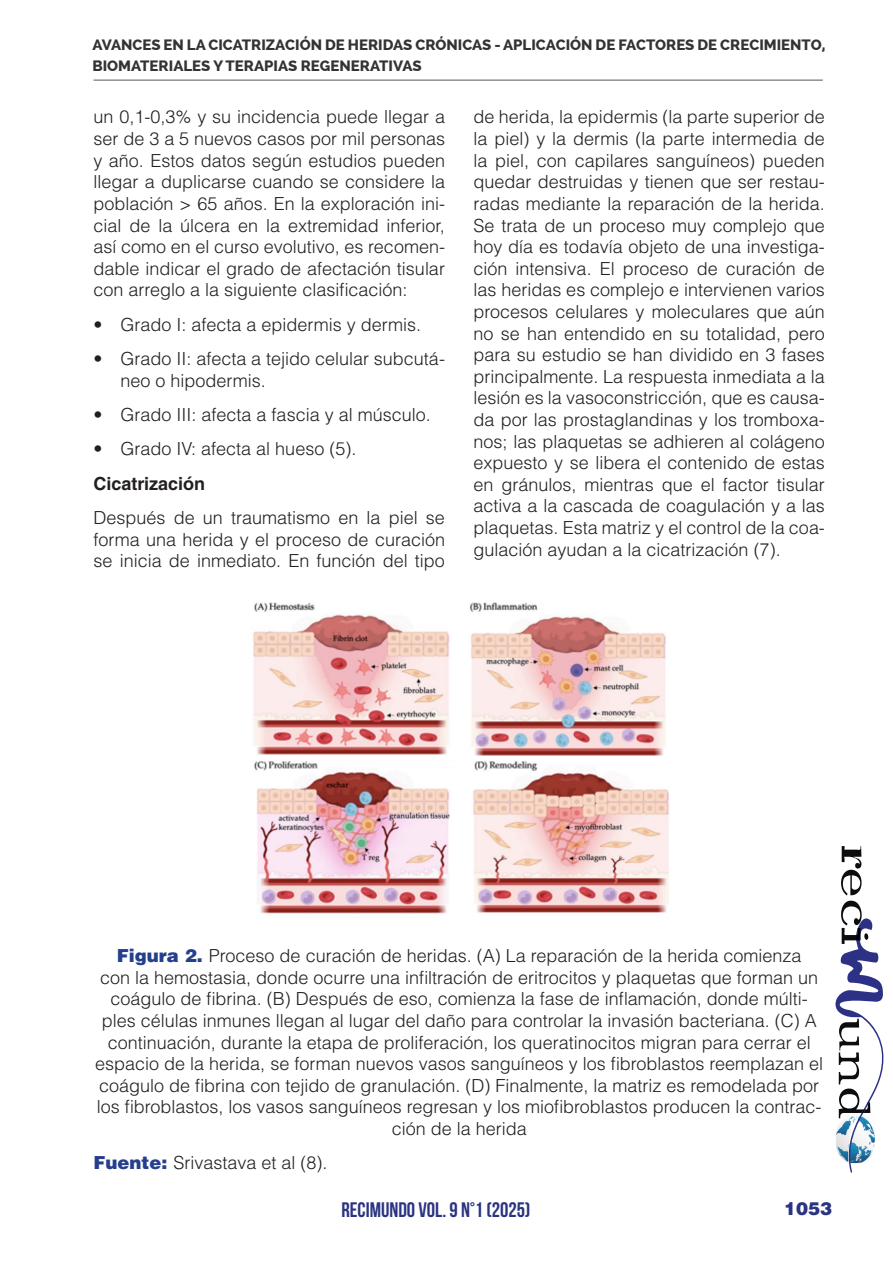
<style>
.page{position:relative;width:893px;height:1263px;background:#fff}
.page>*{position:absolute;margin:0;border:0;box-sizing:border-box;transform-origin:0 0}
.t1{font:700 21px "Bebas Neue";color:#2b3481}
.t2{font:300 18px/21.6px "Helvetica LT Std";color:#231f20;text-align:justify}
.t3{font:700 18px "Helvetica LT Std";color:#231f20}
.t4{font:900 18px "Helvetica LT Std";color:#2b3481}
.t5{font:800 15px/21px "Raleway";color:#333}
.s1{font-weight:900;color:#253f8e}
</style>
<div class="page">
<hr style="left:94px;top:80px;width:729px;height:1px;background:#545557">
<svg style="left:841px;top:846px;width:20px;height:49px"></svg>
<svg style="left:835px;top:901px;width:49px;height:272px"></svg>
<img style="left:253px;top:602px;width:416px;height:312px">
<p class="t5" style="left:92px;top:34px;width:734px">AVANCES EN LA CICATRIZACIÓN DE HERIDAS CRÓNICAS - APLICACIÓN DE FACTORES DE CRECIMIENTO,<br>BIOMATERIALES Y TERAPIAS REGENERATIVAS</p>
<p class="t2" style="left:94px;top:106px;width:353px">un 0,1-0,3% y su incidencia puede llegar a ser de 3 a 5 nuevos casos por mil personas y año. Estos datos según estudios pueden llegar a duplicarse cuando se considere la población &gt; 65 años. En la exploración ini&shy;cial de la úlcera en la extremidad inferior, así como en el curso evolutivo, es recomen&shy;dable indicar el grado de afectación tisular con arreglo a la siguiente clasificación:</p>
<p class="t2" style="left:94px;top:313px;width:329px">• Grado I: afecta a epidermis y dermis.</p>
<p class="t2" style="left:121px;top:348px;width:326px;text-indent:-27px">• Grado II: afecta a tejido celular subcutá&shy;neo o hipodermis.</p>
<p class="t2" style="left:94px;top:404px;width:339px">• Grado III: afecta a fascia y al músculo.</p>
<p class="t2" style="left:94px;top:438px;width:264px">• Grado IV: afecta al hueso (5).</p>
<p class="t3" style="left:94px;top:472px;width:113px">Cicatrización</p>
<p class="t2" style="left:94px;top:507px;width:353px">Después de un traumatismo en la piel se forma una herida y el proceso de curación se inicia de inmediato. En función del tipo</p>
<p class="t2" style="left:473px;top:106px;width:353px">de herida, la epidermis (la parte superior de la piel) y la dermis (la parte intermedia de la piel, con capilares sanguíneos) pueden quedar destruidas y tienen que ser restau&shy;radas mediante la reparación de la herida.<br>Se trata de un proceso muy complejo que hoy día es todavía objeto de una investiga&shy;ción intensiva. El proceso de curación de las heridas es complejo e intervienen varios procesos celulares y moleculares que aún no se han entendido en su totalidad, pero para su estudio se han dividido en 3 fases principalmente. La respuesta inmediata a la lesión es la vasoconstricción, que es causa&shy;da por las prostaglandinas y los tromboxa&shy;nos; las plaquetas se adhieren al colágeno expuesto y se libera el contenido de estas en gránulos, mientras que el factor tisular activa a la cascada de coagulación y a las plaquetas. Esta matriz y el control de la coa&shy;gulación ayudan a la cicatrización (7).</p>
<p class="t2" style="left:95px;top:945px;width:729px;text-align:center"><span class="s1">Figura 2.</span> Proceso de curación de heridas. (A) La reparación de la herida comienza<br>con la hemostasia, donde ocurre una infiltración de eritrocitos y plaquetas que forman un coágulo de fibrina. (B) Después de eso, comienza la fase de inflamación, donde múlti&shy;ples células inmunes llegan al lugar del daño para controlar la invasión bacteriana. (C) A continuación, durante la etapa de proliferación, los queratinocitos migran para cerrar el espacio de la herida, se forman nuevos vasos sanguíneos y los fibroblastos reemplazan el coágulo de fibrina con tejido de granulación. (D) Finalmente, la matriz es remodelada por los fibroblastos, los vasos sanguíneos regresan y los miofibroblastos producen la contrac&shy;ción de la herida</p>
<p class="t2" style="left:94px;top:1152px;width:236px"><span class="s1">Fuente:</span> Srivastava et al (8).</p>
<p class="t1" style="left:341px;top:1198px;width:190px">RECIMUNDO VOL. 9 N°1 (2025)</p>
<p class="t4" style="left:784px;top:1197px;width:50px">1053</p>
</div>
